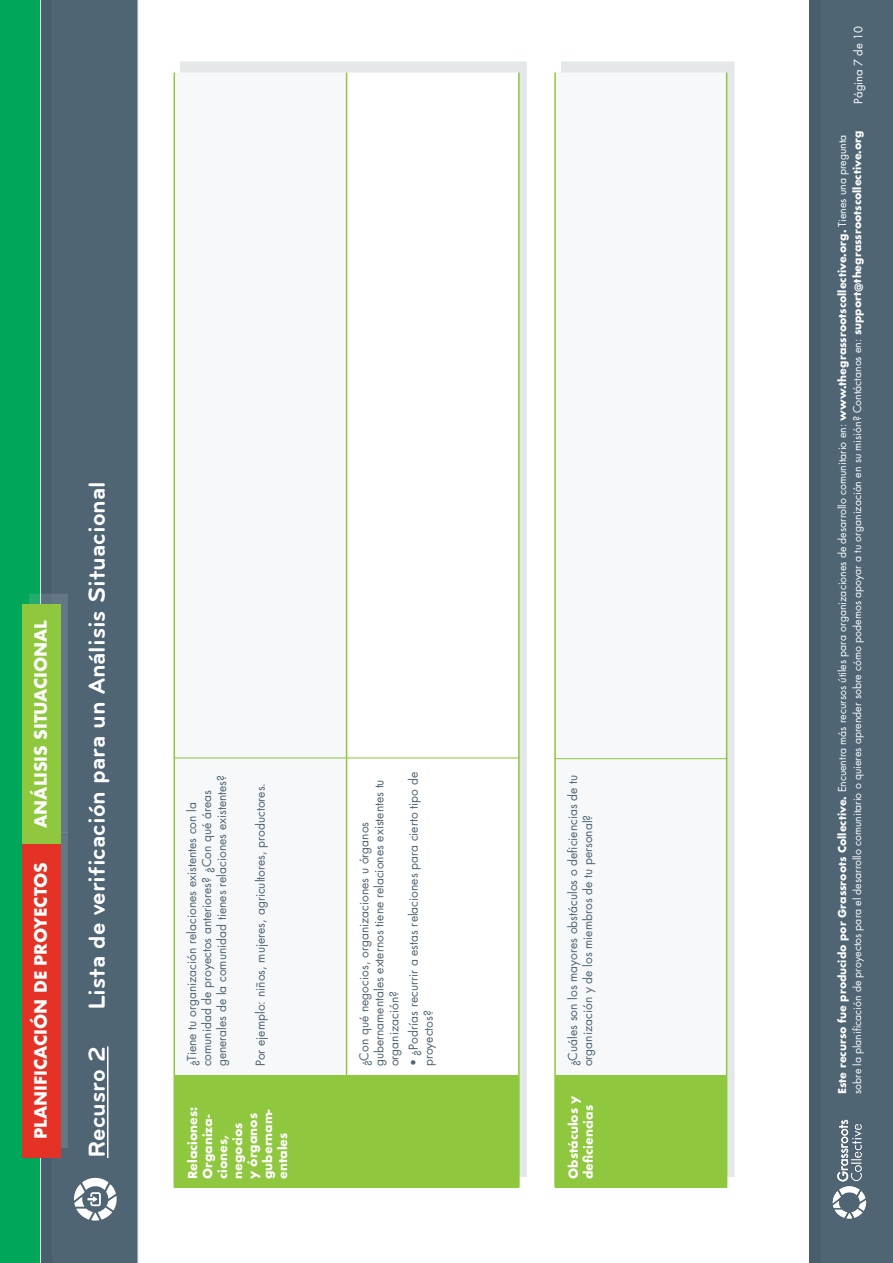
<style>
.page{position:relative;width:893px;height:1263px;background:#fff}
.page>*{position:absolute;margin:0;border:0;box-sizing:border-box;transform-origin:0 0}
.t1{font:700 24px "Bryant";color:#fff}
.t2{font:700 16.5px "Futura";letter-spacing:-.005em;color:#fff}
.t3{font:12px/15px "Futura";color:#4f6574}
.t4{font:700 12px/15px "Futura";color:#fff}
.t5{font:11.25px "Futura";color:#fff}
.t6{font:10.5px/15px "Futura";color:#fff}
.s1{font-weight:700}
</style>
<div class="page">
<div style="left:37px;top:0;width:102px;height:1263px;background:#4f6574"></div>
<div style="left:0;top:0;width:40px;height:1263px;background:#00a65a"></div>
<div style="left:807px;top:0;width:86px;height:1263px;background:#4f6574"></div>
<hr style="left:107px;top:1046px;width:2px;height:112px;background:#fff">
<img style="left:832px;top:1119px;width:34px;height:100px">
<svg style="left:74px;top:1178px;width:43px;height:42px"></svg>
<div style="left:180px;top:62px;width:347px;height:1115px;background:#e4e8e9"></div>
<div style="left:174px;top:1075px;width:345px;height:112px;background:#8fc73e"></div>
<div style="left:175px;top:73px;width:171px;height:1002px;background:#f6f8f9"></div>
<div style="left:347px;top:73px;width:171px;height:1002px;background:#fff"></div>
<hr style="left:518px;top:1075px;width:2px;height:112px;background:#8fc73e">
<hr style="left:174px;top:758px;width:1px;height:317px;background:#8fc73e">
<hr style="left:174px;top:73px;width:1px;height:685px;background:#8fc73e">
<hr style="left:346px;top:758px;width:1px;height:317px;background:#8fc73e">
<hr style="left:346px;top:73px;width:1px;height:685px;background:#8fc73e">
<hr style="left:518px;top:758px;width:2px;height:317px;background:#8fc73e">
<hr style="left:518px;top:73px;width:2px;height:685px;background:#8fc73e">
<div style="left:561px;top:62px;width:173px;height:1115px;background:#bcc5c9;opacity:.4"></div>
<div style="left:555px;top:1075px;width:172px;height:112px;background:#8fc73e"></div>
<div style="left:556px;top:73px;width:170px;height:1002px;background:#f6f8f9"></div>
<hr style="left:554px;top:1075px;width:2px;height:112px;background:#8fc73e">
<hr style="left:554px;top:759px;width:2px;height:316px;background:#8fc73e">
<hr style="left:554px;top:73px;width:2px;height:686px;background:#8fc73e">
<hr style="left:726px;top:759px;width:1px;height:316px;background:#8fc73e">
<hr style="left:726px;top:73px;width:1px;height:686px;background:#8fc73e">
<hr style="left:173px;top:757px;width:347px;height:1px;background:#8fc73e">
<hr style="left:554px;top:758px;width:173px;height:1px;background:#8fc73e">
<div style="left:29px;top:832px;width:38px;height:315px;background:#bcc5c9;opacity:.2"></div>
<div style="left:22px;top:843px;width:38px;height:315px;background:#e53226"></div>
<div style="left:29px;top:593px;width:38px;height:240px;background:#bcc5c9;opacity:.2"></div>
<div style="left:22px;top:604px;width:38px;height:239px;background:#8fc73e"></div>
<h2 class="t2" style="left:29px;top:828px;width:210px;rotate:-90deg">ANÁLISIS SITUACIONAL</h2>
<h2 class="t2" style="left:29px;top:1139px;width:278px;rotate:-90deg">PLANIFICACIÓN DE PROYECTOS</h2>
<h1 class="t1" style="left:83px;top:1010px;width:531px;rotate:-90deg">Lista de verificación para un Análisis Situacional</h1>
<h1 class="t1" style="left:83px;top:1158px;width:113px;rotate:-90deg">Recusro 2</h1>
<p class="t3" style="left:185px;top:1066px;width:293px;rotate:-90deg">¿Tiene tu organización relaciones existentes con la comunidad de proyectos anteriores? ¿Con qué áreas generales de la comunidad tienes relaciones existentes?</p>
<p class="t3" style="left:253px;top:1066px;width:285px;rotate:-90deg">Por ejemplo: niños, mujeres, agricultores, productores.</p>
<p class="t3" style="left:357px;top:1066px;width:288px;rotate:-90deg">¿Con qué negocios, organizaciones u órganos gubernamentales externos tiene relaciones existentes tu organización?</p>
<p class="t3" style="left:406px;top:1066px;width:296px;rotate:-90deg">• ¿Podrías recurrir a estas relaciones para cierto tipo de proyectos?</p>
<p class="t4" style="left:185px;top:1179px;width:74px;rotate:-90deg">Relaciones:<br>Organiza&shy;ciones, negocios<br>y órganos gubernam&shy;entales</p>
<p class="t3" style="left:565px;top:1066px;width:293px;rotate:-90deg">¿Cuáles son los mayores obstáculos o deficiencias de tu organización y de los miembros de tu personal?</p>
<p class="t4" style="left:566px;top:1179px;width:85px;rotate:-90deg">Obstáculos y deficiencias</p>
<p class="t5" style="left:851px;top:103px;width:79px;rotate:-90deg">Página 7 de 10</p>
<p class="t6" style="left:835px;top:1094px;width:965px;rotate:-90deg"><span class="s1">Este recurso fue producido por Grassroots Collective.</span> Encuentra más recursos útiles para organizaciones de desarrollo comunitario en: <span class="s1">www.thegrassrootscollective.org.</span> Tienes una pregunta sobre la planificación de proyectos para el desarrollo comunitario o quieres aprender sobre cómo podemos apoyar a tu organización en su misión? Contáctanos en: <span class="s1">support@thegrassrootscollective.org</span></p>
</div>
